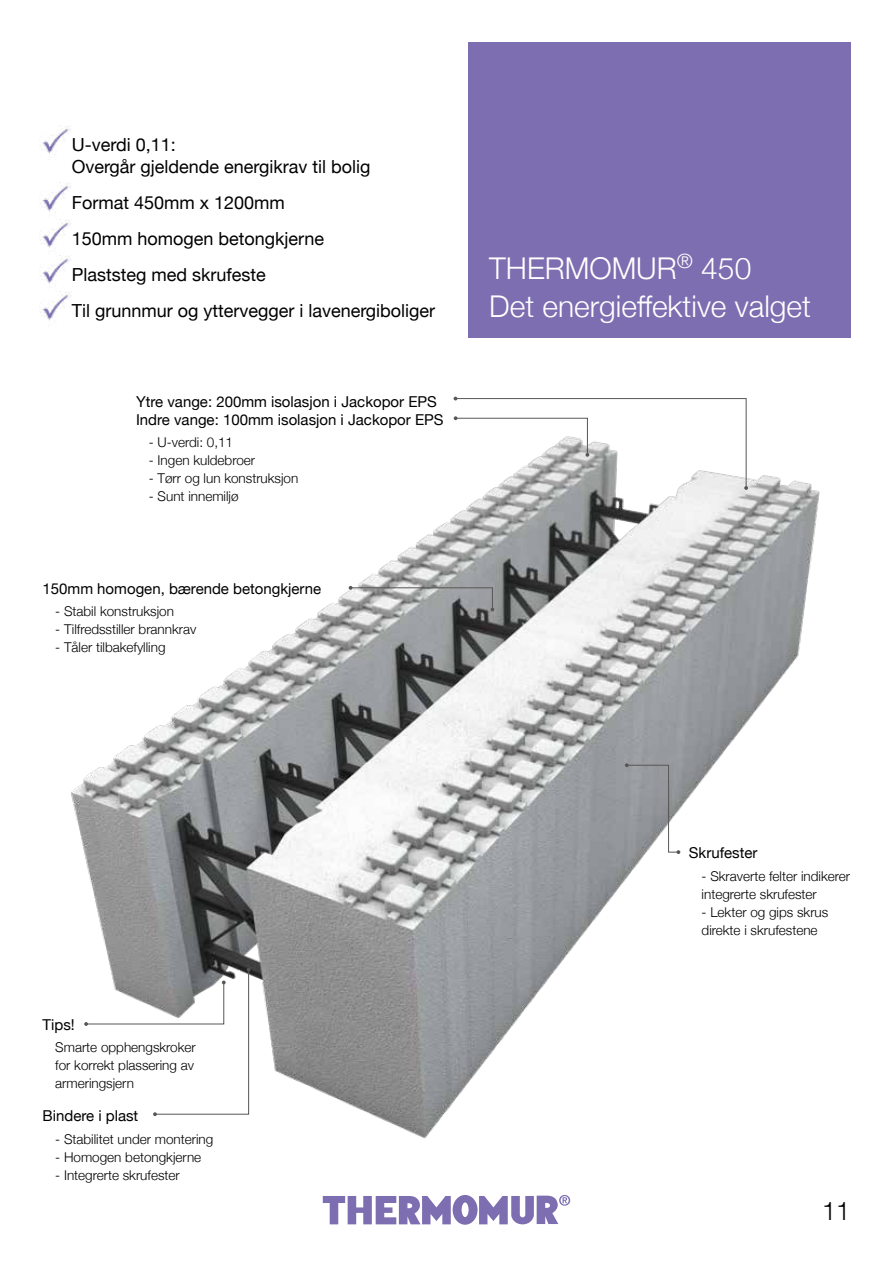
<style>
.page{position:relative;width:893px;height:1263px;background:#fff}
.page>*{position:absolute;margin:0;border:0;box-sizing:border-box;transform-origin:0 0}
.t1{font:300 30px/37.5px "Helvetica Neue";color:#fff}
.t2{font:300 25.5px "Helvetica Neue";color:#000}
.t3{font:18px/36px "Helvetica Neue";color:#000}
.t4{font:15px/18px "Helvetica Neue";color:#000}
.t5{font:300 13.5px/18px "Helvetica Neue";color:#000}
</style>
<div class="page">
<div style="left:468px;top:43px;width:382px;height:295px;background:#7c6eb0"></div>
<img style="left:70px;top:396px;width:750px;height:743px">
<svg style="left:454px;top:397px;width:294px;height:93px"></svg>
<svg style="left:349px;top:586px;width:145px;height:25px;background:#a3a5a6"></svg>
<svg style="left:625px;top:763px;width:55px;height:91px;background:#a1a3a7"></svg>
<svg style="left:84px;top:968px;width:167px;height:148px"></svg>
<img style="left:40px;top:125px;width:32px;height:29px">
<img style="left:40px;top:183px;width:31px;height:29px">
<img style="left:40px;top:219px;width:32px;height:29px">
<img style="left:40px;top:256px;width:31px;height:28px">
<img style="left:40px;top:292px;width:31px;height:29px">
<svg style="left:323px;top:1195px;width:247px;height:30px"></svg>
<h3 class="t3" style="left:72px;top:135px;width:300px;line-height:21.6px">U-verdi 0,11:<br>Overgår gjeldende energikrav til bolig</h3>
<h3 class="t3" style="left:72px;top:185px;width:365px">Format 450mm x 1200mm<br>150mm homogen betongkjerne<br>Plaststeg med skrufeste<br>Til grunnmur og yttervegger i lavenergiboliger</h3>
<p class="t4" style="left:136px;top:393px;width:309px">Ytre vange: 200mm isolasjon i Jackopor EPS<br>Indre vange: 100mm isolasjon i Jackopor EPS</p>
<p class="t5" style="left:149px;top:432px;width:86px">- U-verdi: 0,11</p>
<p class="t5" style="left:149px;top:450px;width:108px">- Ingen kuldebroer</p>
<p class="t5" style="left:149px;top:468px;width:151px">- Tørr og lun konstruksjon</p>
<p class="t5" style="left:149px;top:486px;width:91px">- Sunt innemiljø</p>
<p class="t4" style="left:43px;top:580px;width:280px">150mm homogen, bærende betongkjerne</p>
<p class="t5" style="left:55px;top:601px;width:120px">- Stabil konstruksjon</p>
<p class="t5" style="left:55px;top:619px;width:143px">- Tilfredsstiller brannkrav</p>
<p class="t5" style="left:55px;top:637px;width:112px">- Tåler tilbakefylling</p>
<h1 class="t1" style="left:489px;top:248px;width:323px">THERMOMUR<sup>®</sup> 450<br>Det energieffektive valget</h1>
<p class="t4" style="left:43px;top:1016px;width:34px">Tips!</p>
<p class="t5" style="left:55px;top:1037px;width:142px">Smarte opphengskroker for korrekt plassering av armeringsjern</p>
<p class="t4" style="left:43px;top:1108px;width:97px">Bindere i plast</p>
<p class="t5" style="left:55px;top:1129px;width:160px">- Stabilitet under montering</p>
<p class="t5" style="left:55px;top:1147px;width:148px">- Homogen betongkjerne</p>
<p class="t5" style="left:55px;top:1165px;width:126px">- Integrerte skrufester</p>
<p class="t4" style="left:689px;top:845px;width:70px">Skrufester</p>
<p class="t5" style="left:702px;top:866px;width:150px">- Skraverte felter indikerer integrerte skrufester</p>
<p class="t5" style="left:702px;top:902px;width:128px">- Lekter og gips skrus direkte i skrufestene</p>
<h2 class="t2" style="left:822px;top:1190px;width:30px">11</h2>
</div>
